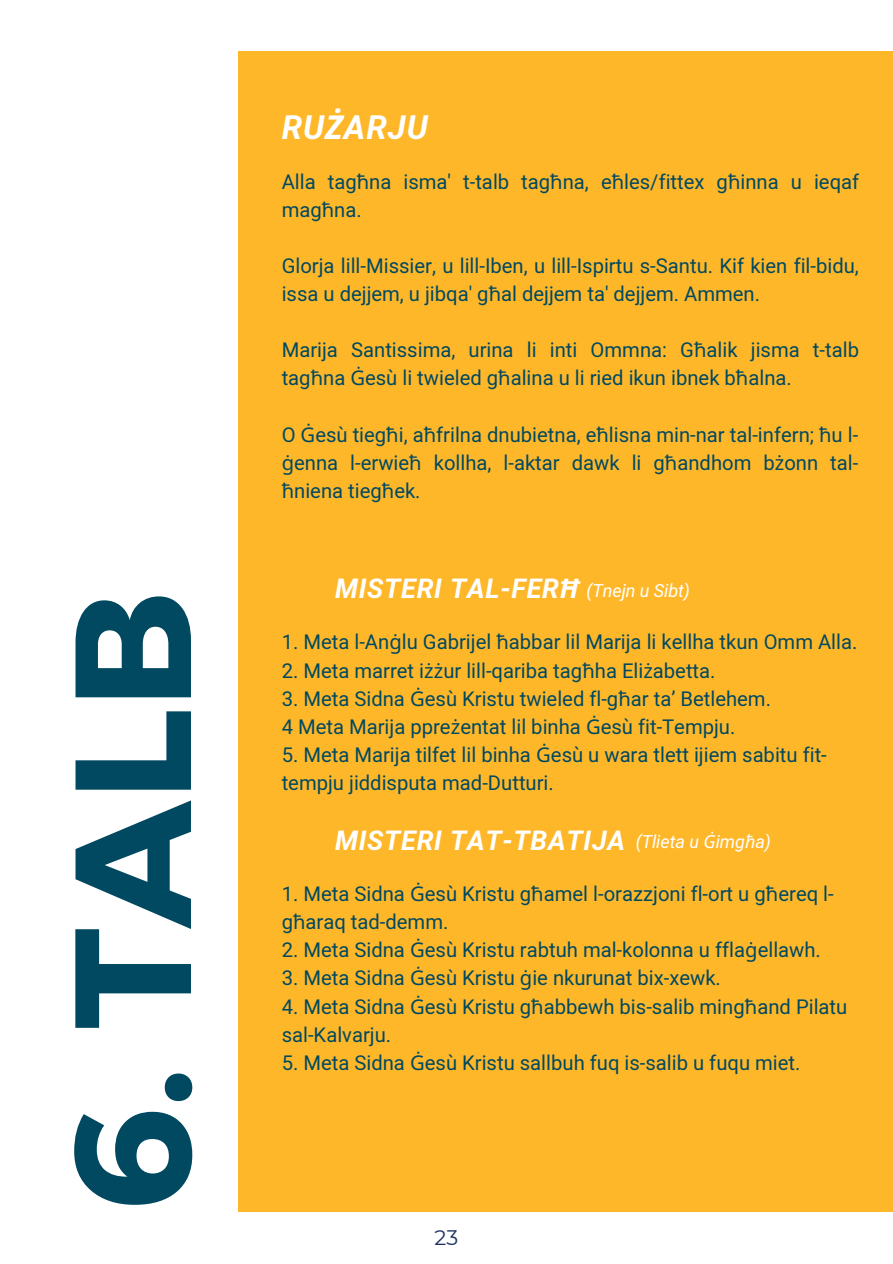
<style>
.page{position:relative;width:893px;height:1264px;background:#fff}
.page>*{position:absolute;margin:0;border:0;box-sizing:border-box;transform-origin:0 0}
.t1{font:700 164.85px "Montserrat";color:#004960}
.t2{font:italic 700 33px "Mardoto";letter-spacing:.03em;color:#fff}
.t3{font:italic 700 27px "Mardoto";letter-spacing:.03em;color:#fff}
.t4{font:21px "Montserrat";color:#1f3164}
.t5{font:20.25px/28px "Mardoto";color:#004960}
.t6{font:italic 18px "Mardoto";color:#fff}
.s1{font-family:"Noto Sans"}
</style>
<div class="page">
<div style="left:238px;top:51px;width:654px;height:1160px;background:#ffb72a"></div>
<p class="t1" style="left:25px;top:1211px;width:622px;rotate:-90deg">6. TALB</p>
<p class="t2" style="left:282px;top:109px;width:147px">RU<span class="s1">Ż</span>ARJU</p>
<p class="t5" style="left:282px;top:168px;width:579px">Alla tag<span class="s1">ħ</span>na isma' t-talb tag<span class="s1">ħ</span>na, e<span class="s1">ħ</span>les/fittex g<span class="s1">ħ</span>inna u ieqaf mag<span class="s1">ħ</span>na.</p>
<p class="t5" style="left:282px;top:252px;width:578px">Glorja lill-Missier, u lill-Iben, u lill-Ispirtu s-Santu. Kif kien fil-bidu, issa u dejjem, u jibqa' g<span class="s1">ħ</span>al dejjem ta' dejjem. Ammen.</p>
<p class="t5" style="left:282px;top:336px;width:578px">Marija Santissima, urina li inti Ommna: G<span class="s1">ħ</span>alik jisma t-talb tag<span class="s1">ħ</span>na <span class="s1">Ġ</span>esù li twieled g<span class="s1">ħ</span>alina u li ried ikun ibnek b<span class="s1">ħ</span>alna.</p>
<p class="t5" style="left:282px;top:421px;width:578px;text-align:justify">O <span class="s1">Ġ</span>esù tieg<span class="s1">ħ</span>i, a<span class="s1">ħ</span>frilna dnubietna, e<span class="s1">ħ</span>lisna min-nar tal-infern; <span class="s1">ħ</span>u l&shy;<span class="s1">ġ</span>enna l-erwie<span class="s1">ħ</span> kollha, l-aktar dawk li g<span class="s1">ħ</span>andhom b<span class="s1">ż</span>onn tal&shy;<span class="s1">ħ</span>niena tieg<span class="s1">ħ</span>ek.</p>
<p class="t3" style="left:335px;top:573px;width:245px">MISTERI TAL-FER<span class="s1">Ħ</span></p>
<p class="t6" style="left:586px;top:580px;width:105px">(Tnejn u Sibt)</p>
<p class="t5" style="left:282px;top:628px;width:577px">1. Meta l-An<span class="s1">ġ</span>lu Gabrijel <span class="s1">ħ</span>abbar lil Marija li kellha tkun Omm Alla.</p>
<p class="t5" style="left:282px;top:656px;width:435px">2. Meta marret i<span class="s1">żż</span>ur lill-qariba tag<span class="s1">ħ</span>ha Eli<span class="s1">ż</span>abetta.</p>
<p class="t5" style="left:282px;top:684px;width:491px">3. Meta Sidna <span class="s1">Ġ</span>esù Kristu twieled fl-g<span class="s1">ħ</span>ar ta’ Betlehem.</p>
<p class="t5" style="left:282px;top:712px;width:455px">4 Meta Marija ppre<span class="s1">ż</span>entat lil binha <span class="s1">Ġ</span>esù fit-Tempju.</p>
<p class="t5" style="left:282px;top:741px;width:546px">5. Meta Marija tilfet lil binha <span class="s1">Ġ</span>esù u wara tlett ijiem sabitu fit&shy;tempju jiddisputa mad-Dutturi.</p>
<p class="t3" style="left:335px;top:824px;width:291px">MISTERI TAT-TBATIJA</p>
<p class="t6" style="left:635px;top:831px;width:137px">(Tlieta u <span class="s1">Ġ</span>img<span class="s1">ħ</span>a)</p>
<p class="t5" style="left:282px;top:880px;width:553px">1. Meta Sidna <span class="s1">Ġ</span>esù Kristu g<span class="s1">ħ</span>amel l-orazzjoni fl-ort u g<span class="s1">ħ</span>ereq l&shy;g<span class="s1">ħ</span>araq tad-demm.</p>
<p class="t5" style="left:282px;top:936px;width:540px">2. Meta Sidna <span class="s1">Ġ</span>esù Kristu rabtuh mal-kolonna u ffla<span class="s1">ġ</span>ellawh.</p>
<p class="t5" style="left:282px;top:964px;width:440px">3. Meta Sidna <span class="s1">Ġ</span>esù Kristu <span class="s1">ġ</span>ie nkurunat bix-xewk.</p>
<p class="t5" style="left:282px;top:992px;width:567px">4. Meta Sidna <span class="s1">Ġ</span>esù Kristu g<span class="s1">ħ</span>abbewh bis-salib ming<span class="s1">ħ</span>and Pilatu sal-Kalvarju.</p>
<p class="t5" style="left:282px;top:1048px;width:520px">5. Meta Sidna <span class="s1">Ġ</span>esù Kristu sallbuh fuq is-salib u fuqu miet.</p>
<p class="t4" style="left:434px;top:1224px;width:25px">23</p>
</div>
